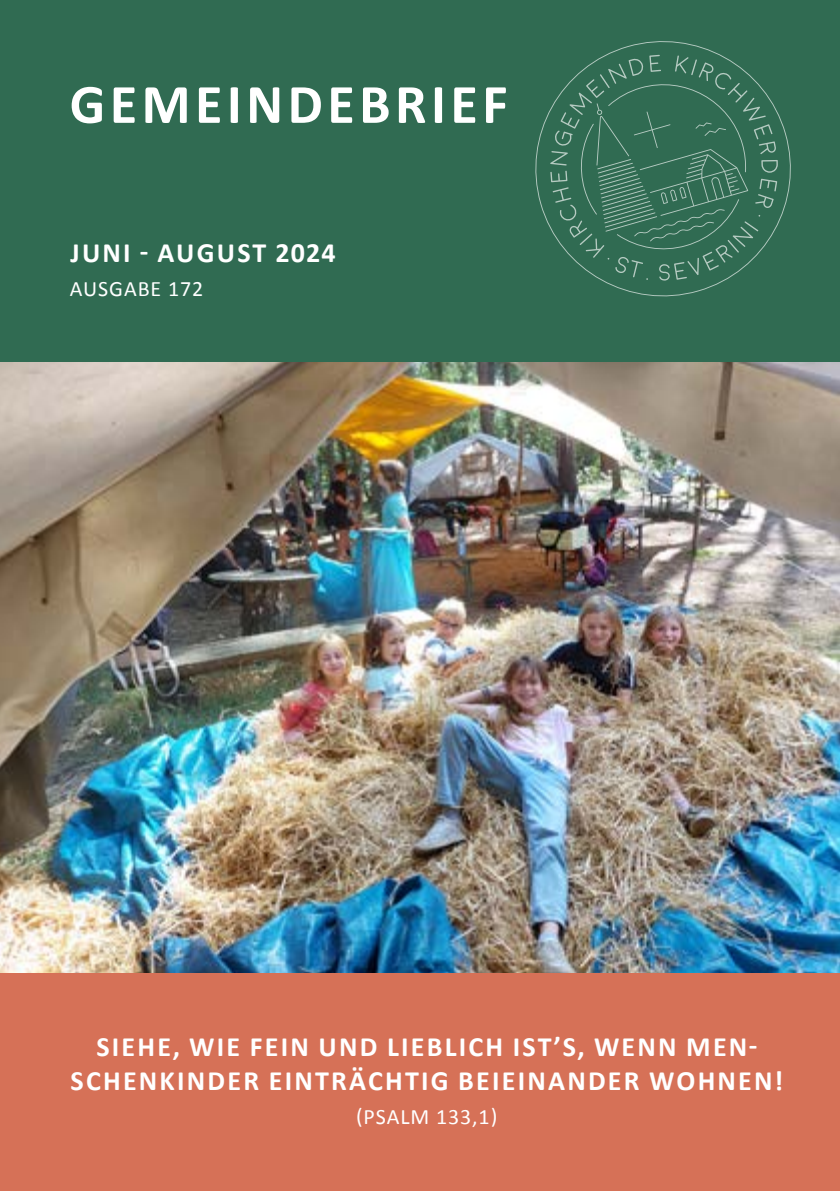
<style>
.page{position:relative;width:840px;height:1191px;background:#fff}
.page>*{position:absolute;margin:0;border:0;box-sizing:border-box;transform-origin:0 0}
.t1{font:700 56px "Calibri";letter-spacing:.08em;color:#fff}
.t2{font:700 28px/34px "Calibri";letter-spacing:.08em;color:#fff;text-align:center}
.t3{font:22px "Calibri";letter-spacing:.04em;color:#fff}
</style>
<div class="page">
<img style="left:0;top:361px;width:839px;height:612px">
<div style="left:0;top:973px;width:839px;height:218px;background:#d67157"></div>
<div style="left:0;top:0;width:839px;height:361px;background:#306b52"></div>
<svg style="left:535px;top:41px;width:256px;height:256px"></svg>
<svg style="left:550px;top:55px;width:227px;height:226px"></svg>
<h1 class="t1" style="left:70px;top:69px;width:439px">GEMEINDEBRIEF</h1>
<p class="t2" style="left:70px;top:234px;width:266px">JUNI - AUGUST 2024</p>
<p class="t3" style="left:70px;top:275px;width:135px">AUSGABE 172</p>
<p class="t2" style="left:71px;top:1028px;width:713px">SIEHE, WIE FEIN UND LIEBLICH IST’S, WENN MEN-<br>SCHENKINDER EINTRÄCHTIG BEIEINANDER WOHNEN!</p>
<p class="t3" style="left:356px;top:1103px;width:143px">(PSALM 133,1)</p>
</div>
